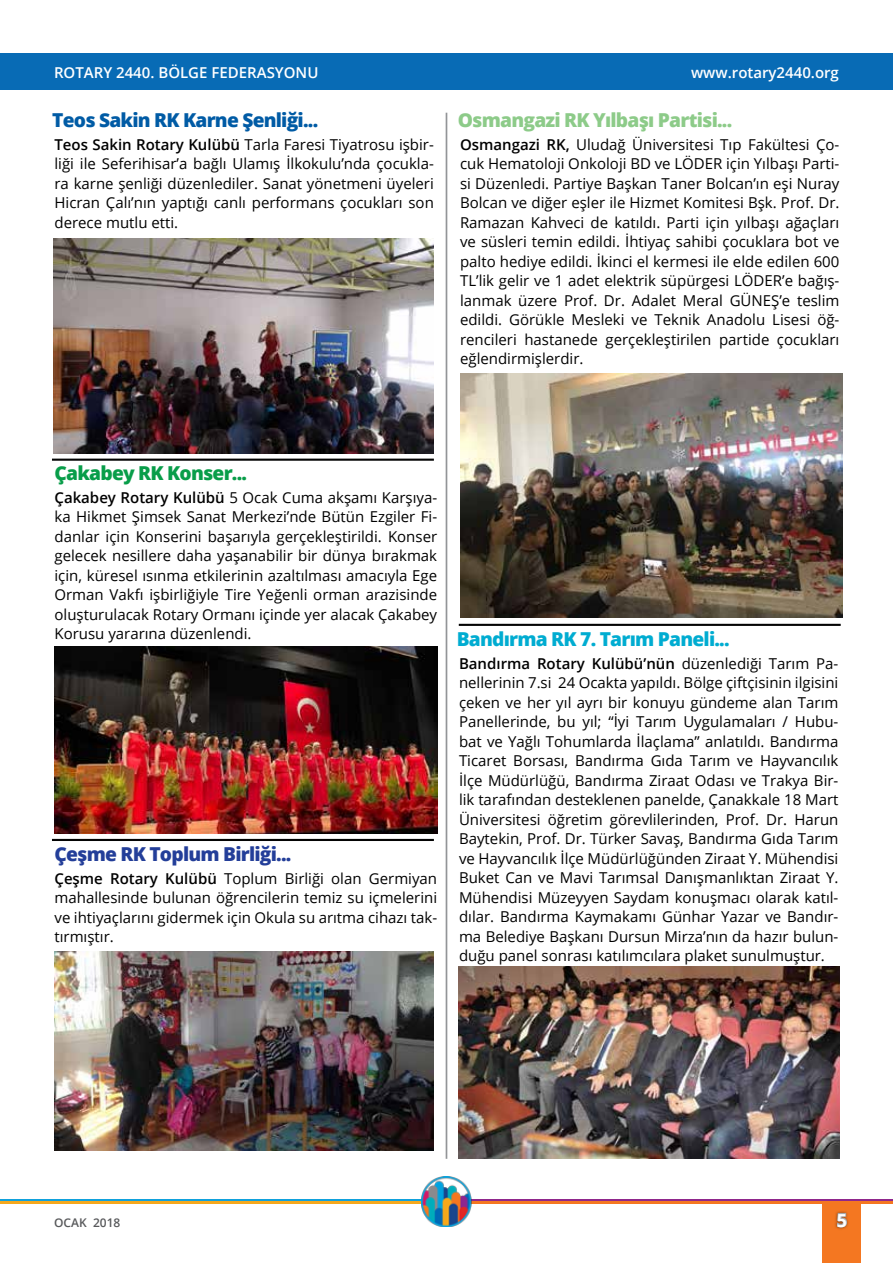
<style>
.page{position:relative;width:893px;height:1263px;background:#fff}
.page>*{position:absolute;margin:0;border:0;box-sizing:border-box;transform-origin:0 0}
.t1{font:800 19.2px "Open Sans";letter-spacing:-.04em;color:#8dcb89}
.t2{font:800 19.2px "Open Sans";letter-spacing:-.04em;color:#005ba5}
.t3{font:800 19.2px "Open Sans";letter-spacing:-.04em;color:#00acd1}
.t4{font:800 19.2px "Open Sans";letter-spacing:-.04em;color:#233e99}
.t5{font:800 19.2px "Open Sans";letter-spacing:-.04em;color:#089d49}
.t6{font:700 18px "Open Sans";color:#fff}
.t7{font:15px/19.5px "Open Sans";color:#000;text-align:justify}
.t8{font:600 15px "Open Sans";color:#fff}
.t9{font:600 12px "Open Sans";color:#58595b}
.s1{font-weight:600}
</style>
<div class="page">
<hr style="left:446px;top:113px;width:1px;height:1046px;background:#939598">
<hr style="left:469px;top:1199px;width:424px;height:2px;background:#8f278c">
<hr style="left:469px;top:1201px;width:424px;height:3px;background:#f47721">
<hr style="left:0;top:1199px;width:423px;height:2px;background:#11a1dc">
<hr style="left:0;top:1201px;width:423px;height:3px;background:#f5a81d">
<img style="left:421px;top:1177px;width:51px;height:49px">
<div style="left:823px;top:1203px;width:38px;height:60px;background:#f47721"></div>
<div style="left:834px;top:1210px;width:15px;height:20px;background:#000;opacity:.51"></div>
<svg style="left:836px;top:1212px;width:12px;height:16px"></svg>
<div style="left:0;top:53px;width:893px;height:36px;background:#086bb5"></div>
<img style="left:53px;top:239px;width:381px;height:215px">
<img style="left:460px;top:374px;width:382px;height:244px">
<img style="left:458px;top:967px;width:381px;height:192px">
<img style="left:54px;top:646px;width:383px;height:187px">
<img style="left:55px;top:951px;width:379px;height:199px">
<p class="t8" style="left:54px;top:62px;width:266px">ROTARY 2440. BÖLGE FEDERASYONU</p>
<p class="t8" style="left:691px;top:62px;width:149px">www.rotary2440.org</p>
<p class="t2" style="left:52px;top:106px;width:268px">Teos Sakin RK Karne Şenliği...</p>
<p class="t7" style="left:54px;top:134px;width:381px"><span class="s1">Teos Sakin Rotary Kulübü</span> Tarla Faresi Tiyatrosu işbir&shy;liği ile Seferihisar’a bağlı Ulamış İlkokulu’nda çocukla&shy;ra karne şenliği düzenlediler. Sanat yönetmeni üyeleri Hicran Çalı’nın yaptığı canlı performans çocukları son derece mutlu etti.</p>
<p class="t1" style="left:458px;top:106px;width:276px">Osmangazi RK Yılbaşı Partisi...</p>
<p class="t7" style="left:460px;top:134px;width:381px"><span class="s1">Osmangazi RK,</span> Uludağ Üniversitesi Tıp Fakültesi Ço&shy;cuk Hematoloji Onkoloji BD ve LÖDER için Yılbaşı Parti&shy;si Düzenledi. Partiye Başkan Taner Bolcan’ın eşi Nuray Bolcan ve diğer eşler ile Hizmet Komitesi Bşk. Prof. Dr.<br>Ramazan Kahveci de katıldı. Parti için yılbaşı ağaçları ve süsleri temin edildi. İhtiyaç sahibi çocuklara bot ve palto hediye edildi. İkinci el kermesi ile elde edilen 600<br>TL’lik gelir ve 1 adet elektrik süpürgesi LÖDER’e bağış&shy;lanmak üzere Prof. Dr. Adalet Meral GÜNEŞ’e teslim edildi. Görükle Mesleki ve Teknik Anadolu Lisesi öğ&shy;rencileri hastanede gerçekleştirilen partide çocukları eğlendirmişlerdir.</p>
<p class="t5" style="left:54px;top:459px;width:194px">Çakabey RK Konser...</p>
<p class="t7" style="left:54px;top:487px;width:384px"><span class="s1">Çakabey Rotary Kulübü</span> 5 Ocak Cuma akşamı Karşıya&shy;ka Hikmet Şimsek Sanat Merkezi’nde Bütün Ezgiler Fi&shy;danlar için Konserini başarıyla gerçekleştirildi. Konser gelecek nesillere daha yaşanabilir bir dünya bırakmak için, küresel ısınma etkilerinin azaltılması amacıyla Ege Orman Vakfı işbirliğiyle Tire Yeğenli orman arazisinde oluşturulacak Rotary Ormanı içinde yer alacak Çakabey Korusu yararına düzenlendi.</p>
<p class="t4" style="left:54px;top:839px;width:238px">Çeşme RK Toplum Birliği...</p>
<p class="t7" style="left:54px;top:868px;width:384px"><span class="s1">Çeşme Rotary Kulübü</span> Toplum Birliği olan Germiyan mahallesinde bulunan öğrencilerin temiz su içmelerini ve ihtiyaçlarını gidermek için Okula su arıtma cihazı tak&shy;tırmıştır.</p>
<p class="t3" style="left:457px;top:625px;width:274px">Bandırma RK 7. Tarım Paneli...</p>
<p class="t7" style="left:459px;top:653px;width:381px"><span class="s1">Bandırma Rotary Kulübü’nün</span> düzenlediği Tarım Pa&shy;nellerinin 7.si 24 Ocakta yapıldı. Bölge çiftçisinin ilgisini çeken ve her yıl ayrı bir konuyu gündeme alan Tarım Panellerinde, bu yıl; “İyi Tarım Uygulamaları / Hubu&shy;bat ve Yağlı Tohumlarda İlaçlama” anlatıldı. Bandırma Ticaret Borsası, Bandırma Gıda Tarım ve Hayvancılık İlçe Müdürlüğü, Bandırma Ziraat Odası ve Trakya Bir&shy;lik tarafından desteklenen panelde, Çanakkale 18 Mart Üniversitesi öğretim görevlilerinden, Prof. Dr. Harun Baytekin, Prof. Dr. Türker Savaş, Bandırma Gıda Tarım ve Hayvancılık İlçe Müdürlüğünden Ziraat Y. Mühendisi Buket Can ve Mavi Tarımsal Danışmanlıktan Ziraat Y.<br>Mühendisi Müzeyyen Saydam konuşmacı olarak katıl&shy;dılar. Bandırma Kaymakamı Günhar Yazar ve Bandır&shy;ma Belediye Başkanı Dursun Mirza’nın da hazır bulun&shy;duğu panel sonrası katılımcılara plaket sunulmuştur.</p>
<p class="t9" style="left:54px;top:1214px;width:68px">OCAK 2018</p>
<p class="t6" style="left:837px;top:1207px;width:12px">5</p>
</div>
